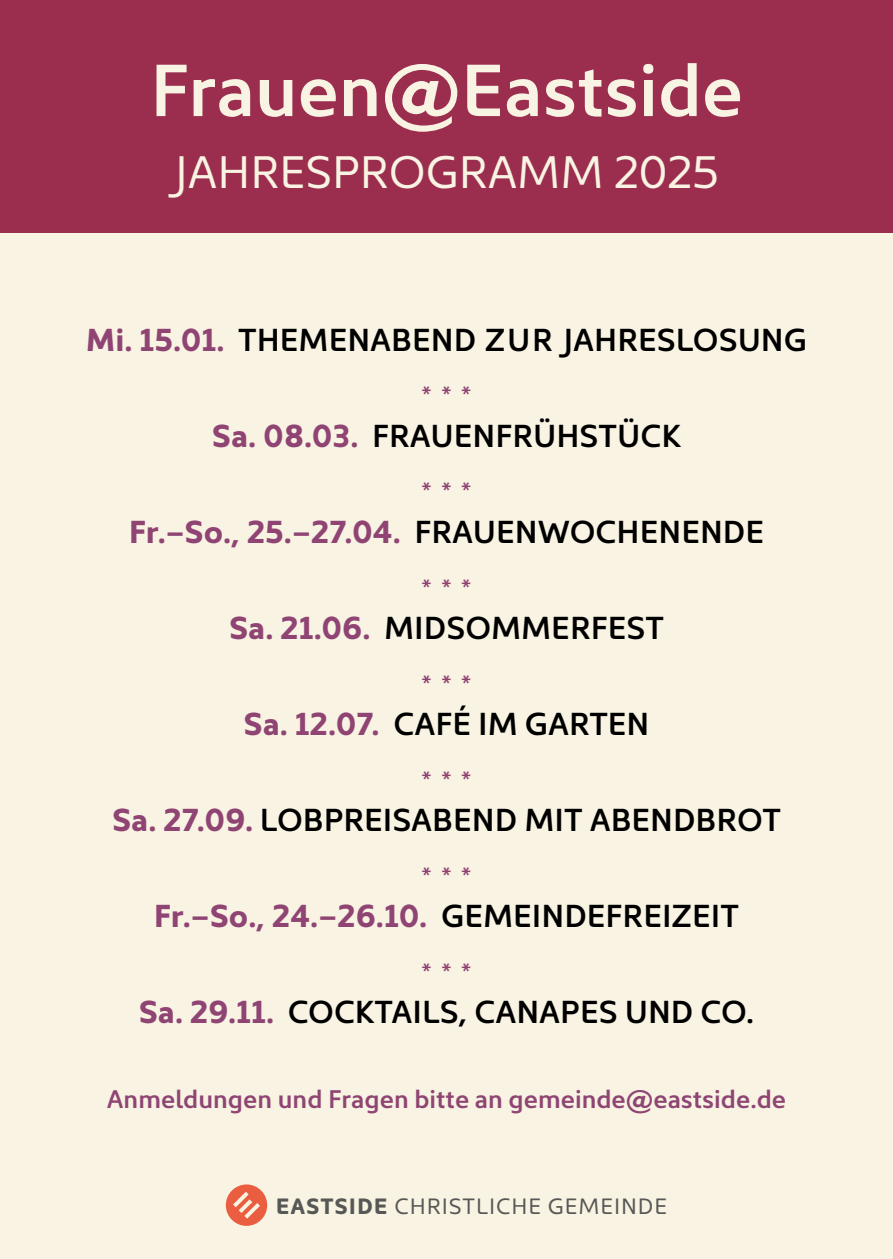
<style>
.page{position:relative;width:893px;height:1259px;background:#f8f3e2}
.page>*{position:absolute;margin:0;border:0;box-sizing:border-box;transform-origin:0 0}
.t1{font:600 74.4px "Kyrial Sans Pro";color:#f8f3e2}
.t2{font:46.2px "Kyrial Sans Pro";color:#f8f3e2}
.t3{font:600 32.1px "Kyrial Sans Pro";color:#000}
.t4{font:700 32.1px "Kyrial Sans Pro";color:#8f4473}
.t5{font:600 25.8px "Kyrial Sans Pro";color:#8f4573}
.t6{font:22.5px "Kyrial Sans Pro";letter-spacing:.04em;color:#575756}
.t7{font:22.5px "Kyrial Sans Pro";color:#8f4473}
.s1{font-weight:700;color:#8f4473}
.s2{font-weight:600;color:#000}
.s3{font-weight:700}
</style>
<div class="page">
<div style="left:0;top:0;width:893px;height:232px;background:#9b2d4f"></div>
<div style="left:226px;top:1184px;width:41px;height:41px;background:#eb5d40;border-radius:50%"></div>
<svg style="left:233px;top:1191px;width:27px;height:27px"></svg>
<h1 class="t1" style="left:150px;top:37px;width:594px">Frauen@Eastside</h1>
<h2 class="t2" style="left:174px;top:141px;width:545px">JAHRESPROGRAMM 2025</h2>
<p class="t3" style="left:86px;top:317px;width:723px"><span class="s1">Mi. 15.01.</span> THEMENABEND ZUR JAHRESLOSUNG</p>
<p class="t7" style="left:421px;top:379px;width:52px">***</p>
<p class="t3" style="left:212px;top:413px;width:470px"><span class="s1">Sa. 08.03.</span> FRAUENFRÜHSTÜCK</p>
<p class="t7" style="left:421px;top:475px;width:52px">***</p>
<p class="t4" style="left:129px;top:509px;width:637px">Fr.–So., 25.–27.04. <span class="s2">FRAUENWOCHENENDE</span></p>
<p class="t7" style="left:421px;top:571px;width:52px">***</p>
<p class="t3" style="left:229px;top:605px;width:436px"><span class="s1">Sa. 21.06.</span> MIDSOMMERFEST</p>
<p class="t7" style="left:421px;top:667px;width:52px">***</p>
<p class="t3" style="left:243px;top:701px;width:408px"><span class="s1">Sa. 12.07.</span> CAFÉ IM GARTEN</p>
<p class="t7" style="left:421px;top:763px;width:52px">***</p>
<p class="t3" style="left:112px;top:797px;width:670px"><span class="s1">Sa. 27.09.</span> LOBPREISABEND MIT ABENDBROT</p>
<p class="t7" style="left:421px;top:859px;width:52px">***</p>
<p class="t4" style="left:154px;top:893px;width:587px">Fr.–So., 24.–26.10. <span class="s2">GEMEINDEFREIZEIT</span></p>
<p class="t7" style="left:421px;top:955px;width:52px">***</p>
<p class="t3" style="left:139px;top:989px;width:617px"><span class="s1">Sa. 29.11.</span> COCKTAILS, CANAPES UND CO.</p>
<p class="t5" style="left:107px;top:1080px;width:681px">Anmeldungen und Fragen bitte an gemeinde@eastside.de</p>
<p class="t6" style="left:276px;top:1190px;width:393px"><span class="s3">EASTSIDE</span> CHRISTLICHE GEMEINDE</p>
</div>
